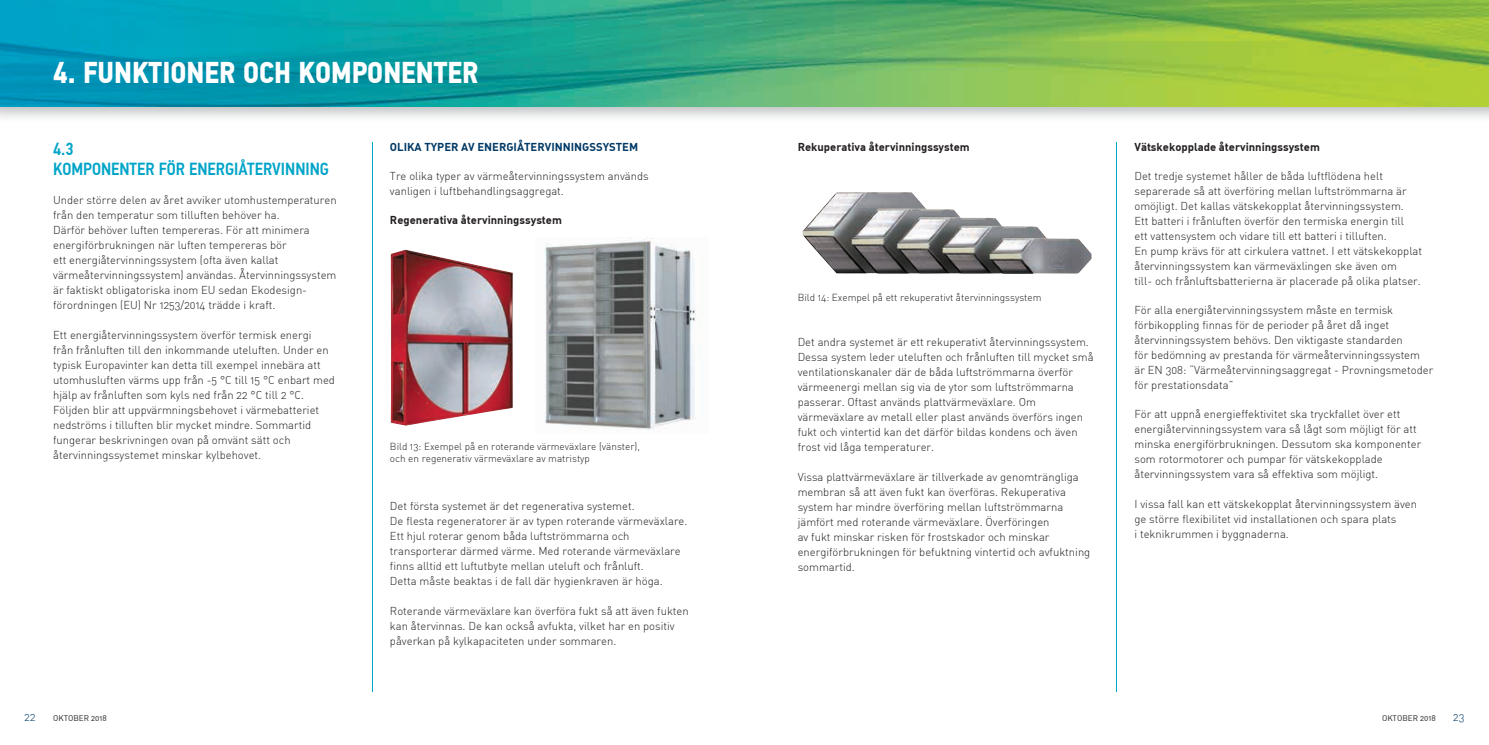
<style>
.page{position:relative;width:1489px;height:745px;background:#fff}
.page>*{position:absolute;margin:0;border:0;box-sizing:border-box;transform-origin:0 0}
.t1{font:700 30px "PF Din Text Cond Pro";color:#fff}
.t2{font:500 17.5px/20px "PF Din Text Cond Pro";color:#00a4c8}
.t3{font:300 11.25px/15px "DIN Alternate";color:#231f20}
.t4{font:700 11.25px "DIN Alternate";color:#231f20}
.t5{font:700 11.25px "DIN Alternate";color:#003965}
.t6{font:300 11.25px "DIN Alternate";color:#003965}
.t7{font:300 10px/12.5px "DIN Alternate";color:#231f20}
.t8{font:8.12px "DIN Alternate";color:#231f20}
</style>
<div class="page">
<img style="left:0;top:106px;width:1488px;height:12px">
<img style="left:0;top:0;width:1488px;height:106px">
<img style="left:545px;top:237px;width:151px;height:194px">
<hr style="left:372px;top:142px;width:1px;height:549px;background:#00a4c8">
<img style="left:802px;top:192px;width:289px;height:81px">
<hr style="left:1116px;top:142px;width:1px;height:549px;background:#00a4c8">
<img style="left:390px;top:249px;width:123px;height:176px">
<h1 class="t1" style="left:53px;top:54px;width:427px">4. FUNKTIONER OCH KOMPONENTER</h1>
<h2 class="t2" style="left:53px;top:139px;width:277px">4.3<br>KOMPONENTER FÖR ENERGIÅTERVINNING</h2>
<p class="t3" style="left:53px;top:192px;width:285px">Under större delen av året avviker utomhustemperaturen från den temperatur som tilluften behöver ha.<br>Därför behöver luften tempereras. För att minimera energiförbrukningen när luften tempereras bör<br>ett energiåtervinningssystem (ofta även kallat värmeåtervinningssystem) användas. Återvinningssystem är faktiskt obligatoriska inom EU sedan Ekodesign&shy;förordningen (EU) Nr 1253/2014 trädde i kraft.</p>
<p class="t3" style="left:53px;top:327px;width:283px">Ett energiåtervinningssystem överför termisk energi<br>från frånluften till den inkommande uteluften. Under en typisk Europavinter kan detta till exempel innebära att utomhusluften värms upp från -5 °C till 15 °C enbart med hjälp av frånluften som kyls ned från 22 °C till 2 °C.<br>Följden blir att uppvärmningsbehovet i värmebatteriet nedströms i tilluften blir mycket mindre. Sommartid fungerar beskrivningen ovan på omvänt sätt och återvinningssystemet minskar kylbehovet.</p>
<p class="t5" style="left:390px;top:139px;width:250px">OLIKA TYPER AV ENERGIÅTERVINNINGSSYSTEM</p>
<p class="t3" style="left:390px;top:168px;width:260px">Tre olika typer av värmeåtervinningssystem används vanligen i luftbehandlingsaggregat.</p>
<p class="t4" style="left:390px;top:212px;width:173px">Regenerativa återvinningssystem</p>
<p class="t7" style="left:390px;top:439px;width:251px">Bild 13: Exempel på en roterande värmeväxlare (vänster), och en regenerativ värmeväxlare av matristyp</p>
<p class="t3" style="left:390px;top:498px;width:299px">Det första systemet är det regenerativa systemet.<br>De flesta regeneratorer är av typen roterande värmeväxlare.<br>Ett hjul roterar genom båda luftströmmarna och transporterar därmed värme. Med roterande värmeväxlare finns alltid ett luftutbyte mellan uteluft och frånluft.<br>Detta måste beaktas i de fall där hygienkraven är höga.</p>
<p class="t3" style="left:390px;top:602px;width:300px">Roterande värmeväxlare kan överföra fukt så att även fukten kan återvinnas. De kan också avfukta, vilket har en positiv påverkan på kylkapaciteten under sommaren.</p>
<p class="t4" style="left:797px;top:139px;width:174px">Rekuperativa återvinningssystem</p>
<p class="t7" style="left:797px;top:291px;width:245px">Bild 14: Exempel på ett rekuperativt återvinningssystem</p>
<p class="t3" style="left:797px;top:334px;width:297px">Det andra systemet är ett rekuperativt återvinningssystem.<br>Dessa system leder uteluften och frånluften till mycket små ventilationskanaler där de båda luftströmmarna överför värmeenergi mellan sig via de ytor som luftströmmarna passerar. Oftast används plattvärmeväxlare. Om värmeväxlare av metall eller plast används överförs ingen fukt och vintertid kan det därför bildas kondens och även frost vid låga temperaturer.</p>
<p class="t3" style="left:797px;top:468px;width:294px">Vissa plattvärmeväxlare är tillverkade av genomträngliga membran så att även fukt kan överföras. Rekuperativa system har mindre överföring mellan luftströmmarna jämfört med roterande värmeväxlare. Överföringen<br>av fukt minskar risken för frostskador och minskar energiförbrukningen för befuktning vintertid och avfuktning sommartid.</p>
<p class="t4" style="left:1134px;top:139px;width:187px">Vätskekopplade återvinningssystem</p>
<p class="t3" style="left:1134px;top:168px;width:289px">Det tredje systemet håller de båda luftflödena helt separerade så att överföring mellan luftströmmarna är omöjligt. Det kallas vätskekopplat återvinningssystem.<br>Ett batteri i frånluften överför den termiska energin till<br>ett vattensystem och vidare till ett batteri i tilluften.<br>En pump krävs för att cirkulera vattnet. I ett vätskekopplat återvinningssystem kan värmeväxlingen ske även om<br>till- och frånluftsbatterierna är placerade på olika platser.</p>
<p class="t3" style="left:1134px;top:302px;width:300px">För alla energiåtervinningssystem måste en termisk förbikoppling finnas för de perioder på året då inget återvinningssystem behövs. Den viktigaste standarden<br>för bedömning av prestanda för värmeåtervinningssystem är EN 308: “Värmeåtervinningsaggregat - Provningsmetoder för prestationsdata”</p>
<p class="t3" style="left:1134px;top:406px;width:288px">För att uppnå energieffektivitet ska tryckfallet över ett energiåtervinningssystem vara så lågt som möjligt för att minska energiförbrukningen. Dessutom ska komponenter som rotormotorer och pumpar för vätskekopplade återvinningssystem vara så effektiva som möjligt.</p>
<p class="t3" style="left:1134px;top:495px;width:284px">I vissa fall kan ett vätskekopplat återvinningssystem även ge större flexibilitet vid installationen och spara plats<br>i teknikrummen i byggnaderna.</p>
<p class="t6" style="left:25px;top:709px;width:13px">22</p>
<p class="t8" style="left:53px;top:712px;width:55px">OKTOBER 2018</p>
<p class="t8" style="left:1381px;top:712px;width:55px">OKTOBER 2018</p>
<p class="t6" style="left:1452px;top:709px;width:13px">23</p>
</div>
